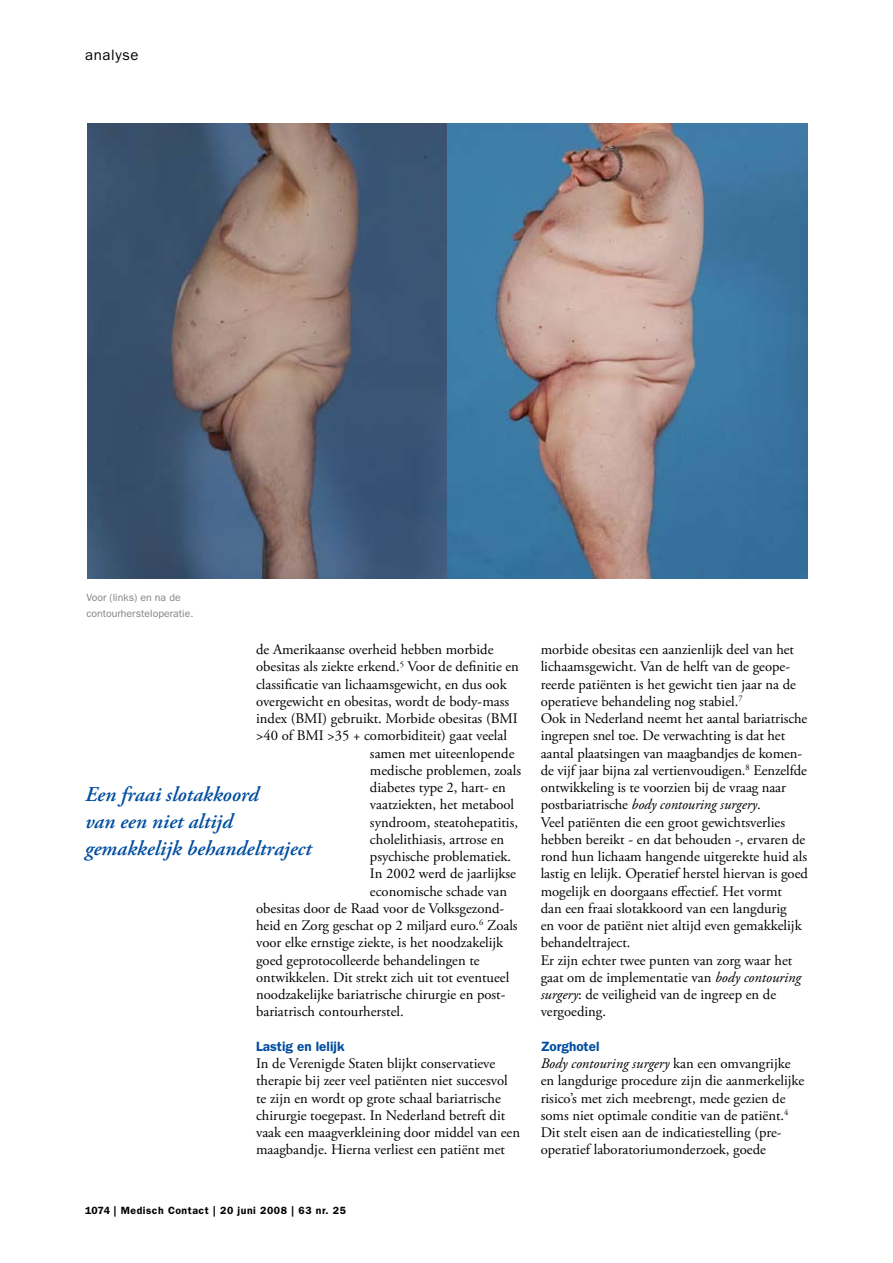
<style>
.page{position:relative;width:893px;height:1263px;background:#fff}
.page>*{position:absolute;margin:0;border:0;box-sizing:border-box;transform-origin:0 0}
.t1{font:italic 600 21px/27px "Adobe Garamond Pro";color:#004d9f}
.t2{font:15px "ITC Franklin Gothic Std";letter-spacing:.04em;color:#000}
.t3{font:14.7px/17.2px "Adobe Garamond Pro";color:#000}
.t4{font:600 13.5px "ITC Franklin Gothic Std";color:#004d9f}
.t5{font:10.5px/16.5px "ITC Franklin Gothic Std";color:#818084}
.t6{font:600 10.5px "ITC Franklin Gothic Std";letter-spacing:.05em;color:#000}
.s1{font-style:italic}
</style>
<div class="page">
<img style="left:87px;top:123px;width:721px;height:455px">
<p class="t2" style="left:85px;top:46px;width:55px">analyse</p>
<p class="t5" style="left:86px;top:589px;width:109px">Voor (links) en na de contourhersteloperatie.</p>
<p class="t3" style="left:256px;top:641px;width:239px">de Amerikaanse overheid hebben morbide</p>
<p class="t3" style="left:256px;top:659px;width:264px">obesitas als ziekte erkend.<sup>5</sup> Voor de definitie en</p>
<p class="t3" style="left:256px;top:676px;width:252px">classificatie van lichaamsgewicht, en dus ook</p>
<p class="t3" style="left:256px;top:693px;width:255px">overgewicht en obesitas, wordt de body-mass</p>
<p class="t3" style="left:256px;top:710px;width:263px">index (BMI) gebruikt. Morbide obesitas (BMI</p>
<p class="t3" style="left:256px;top:728px;width:252px">&gt;40 of BMI &gt;35 + comorbiditeit) gaat veelal</p>
<p class="t3" style="left:370px;top:745px;width:146px">samen met uiteenlopende</p>
<p class="t3" style="left:370px;top:762px;width:153px">medische problemen, zoals</p>
<p class="t3" style="left:370px;top:779px;width:137px">diabetes type 2, hart- en</p>
<p class="t3" style="left:370px;top:797px;width:146px">vaatziekten, het metabool</p>
<p class="t3" style="left:370px;top:814px;width:150px">syndroom, steatohepatitis,</p>
<p class="t3" style="left:370px;top:831px;width:136px">cholelithiasis, artrose en</p>
<p class="t3" style="left:370px;top:848px;width:143px">psychische problematiek.</p>
<p class="t3" style="left:370px;top:866px;width:148px">In 2002 werd de jaarlijkse</p>
<p class="t3" style="left:370px;top:883px;width:139px">economische schade van</p>
<p class="t3" style="left:256px;top:900px;width:250px">obesitas door de Raad voor de Volksgezond-</p>
<p class="t3" style="left:256px;top:917px;width:263px">heid en Zorg geschat op 2 miljard euro.<sup>6</sup> Zoals</p>
<p class="t3" style="left:256px;top:935px;width:249px">voor elke ernstige ziekte, is het noodzakelijk</p>
<p class="t3" style="left:256px;top:952px;width:225px">goed geprotocolleerde behandelingen te</p>
<p class="t3" style="left:256px;top:969px;width:255px">ontwikkelen. Dit strekt zich uit tot eventueel</p>
<p class="t3" style="left:256px;top:986px;width:251px">noodzakelijke bariatrische chirurgie en post-</p>
<p class="t3" style="left:256px;top:1004px;width:149px">bariatrisch contourherstel.</p>
<p class="t4" style="left:256px;top:1038px;width:90px">Lastig en lelijk</p>
<p class="t3" style="left:256px;top:1055px;width:265px">In de Verenigde Staten blijkt conservatieve therapie bij zeer veel patiënten niet succesvol te zijn en wordt op grote schaal bariatrische chirurgie toegepast. In Nederland betreft dit vaak een maagverkleining door middel van een maagbandje. Hierna verliest een patiënt met</p>
<h1 class="t1" style="left:85px;top:782px;width:228px">Een fraai slotakkoord<br>van een niet altijd gemakkelijk behandeltraject</h1>
<p class="t6" style="left:85px;top:1204px;width:262px">1074 | Medisch Contact | 20 juni 2008 | 63 nr. 25</p>
<p class="t3" style="left:541px;top:641px;width:269px">morbide obesitas een aanzienlijk deel van het lichaamsgewicht. Van de helft van de geope&shy;reerde patiënten is het gewicht tien jaar na de operatieve behandeling nog stabiel.<sup>7<br></sup>Ook in Nederland neemt het aantal bariatrische ingrepen snel toe. De verwachting is dat het aantal plaatsingen van maagbandjes de komen&shy;de vijf jaar bijna zal vertienvoudigen.<sup>8</sup> Eenzelfde ontwikkeling is te voorzien bij de vraag naar postbariatrische <span class="s1">body contouring surgery</span>.<br>Veel patiënten die een groot gewichtsverlies hebben bereikt - en dat behouden -, ervaren de rond hun lichaam hangende uitgerekte huid als lastig en lelijk. Operatief herstel hiervan is goed mogelijk en doorgaans effectief. Het vormt<br>dan een fraai slotakkoord van een langdurig<br>en voor de patiënt niet altijd even gemakkelijk behandeltraject.<br>Er zijn echter twee punten van zorg waar het gaat om de implementatie van <span class="s1">body contouring surgery</span>: de veiligheid van de ingreep en de vergoeding.</p>
<p class="t4" style="left:541px;top:1038px;width:60px">Zorghotel</p>
<p class="t3" style="left:541px;top:1055px;width:265px"><span class="s1">Body contouring surgery</span> kan een omvangrijke en langdurige procedure zijn die aanmerkelijke risico’s met zich meebrengt, mede gezien de soms niet optimale conditie van de patiënt.<sup>4<br></sup>Dit stelt eisen aan de indicatiestelling (pre&shy;operatief laboratoriumonderzoek, goede</p>
</div>
